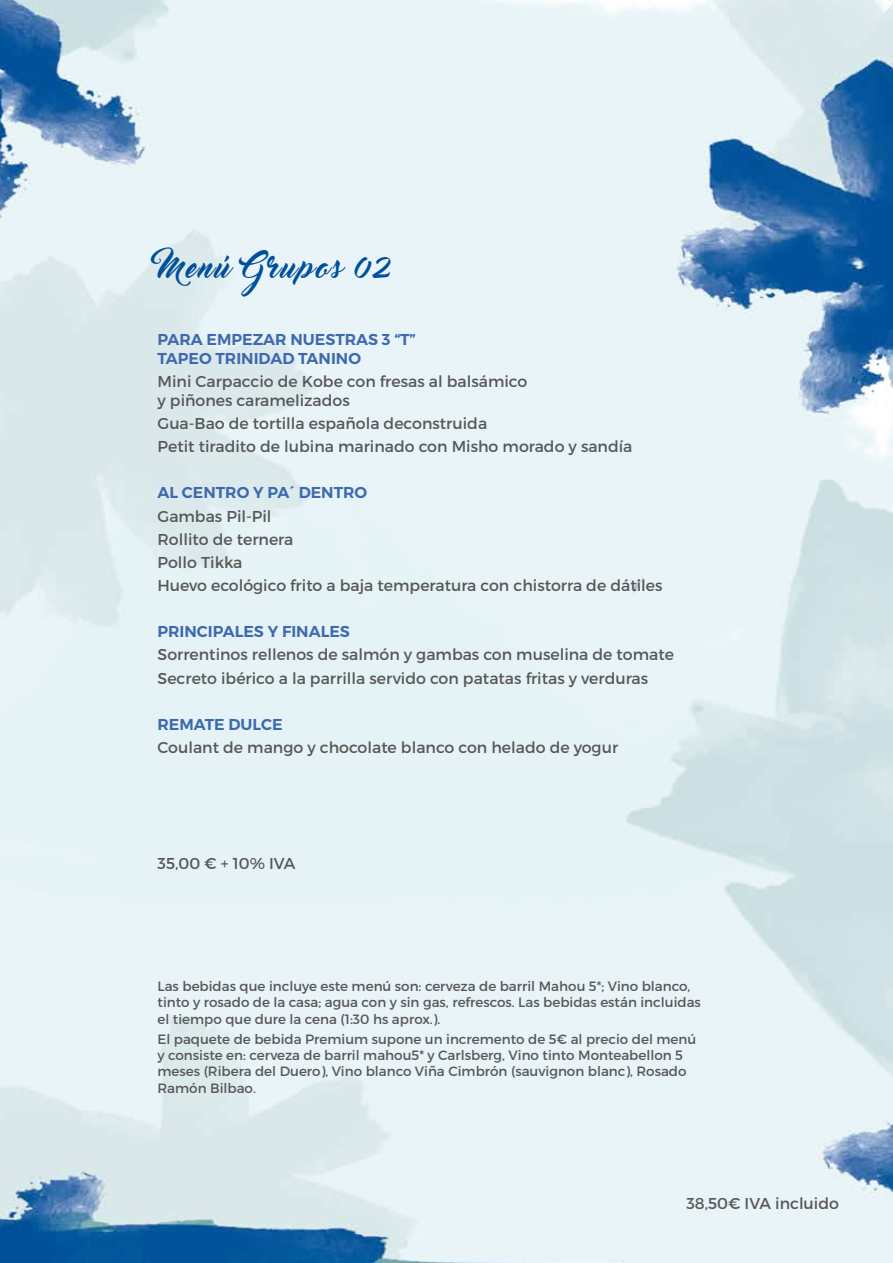
<style>
.page{position:relative;width:893px;height:1263px;background:#fff}
.page>*{position:absolute;margin:0;border:0;box-sizing:border-box;transform-origin:0 0}
.t1{font:30px "Master Of Break";letter-spacing:.065em;color:#004f9a}
.t2{font:15.75px/23.1px "Montserrat";color:#575756}
.t3{font:600 15.75px/18.9px "Montserrat";color:#3d6aae}
.t4{font:13.5px/16.2px "Montserrat";color:#575756}
</style>
<div class="page">
<img style="left:0;top:0;width:893px;height:1263px">
<h1 class="t1" style="left:158px;top:250px;width:234px">Menú Grupos 02</h1>
<p class="t3" style="left:158px;top:330px;width:260px">PARA EMPEZAR NUESTRAS 3 “T”<br>TAPEO TRINIDAD TANINO</p>
<p class="t2" style="left:158px;top:372px;width:371px;line-height:18.9px">Mini Carpaccio de Kobe con fresas al balsámico y piñones caramelizados</p>
<p class="t2" style="left:158px;top:412px;width:476px">Gua-Bao de tortilla española deconstruida<br>Petit tiradito de lubina marinado con Misho morado y sandía</p>
<p class="t3" style="left:158px;top:483px;width:211px">AL CENTRO Y PA´ DENTRO</p>
<p class="t2" style="left:158px;top:504px;width:506px">Gambas Pil-Pil<br>Rollito de ternera<br>Pollo Tikka<br>Huevo ecológico frito a baja temperatura con chistorra de dátiles</p>
<p class="t3" style="left:158px;top:622px;width:194px">PRINCIPALES Y FINALES</p>
<p class="t2" style="left:158px;top:643px;width:518px">Sorrentinos rellenos de salmón y gambas con muselina de tomate<br>Secreto ibérico a la parrilla servido con patatas fritas y verduras</p>
<p class="t3" style="left:158px;top:715px;width:127px">REMATE DULCE</p>
<p class="t2" style="left:158px;top:736px;width:462px">Coulant de mango y chocolate blanco con helado de yogur</p>
<p class="t2" style="left:158px;top:852px;width:140px">35,00 € + 10% IVA</p>
<p class="t4" style="left:158px;top:978px;width:545px">Las bebidas que incluye este menú son: cerveza de barril Mahou 5*; Vino blanco, tinto y rosado de la casa; agua con y sin gas, refrescos. Las bebidas están incluidas el tiempo que dure la cena (1:30 hs aprox.).</p>
<p class="t4" style="left:158px;top:1031px;width:540px">El paquete de bebida Premium supone un incremento de 5€ al precio del menú y consiste en: cerveza de barril mahou5* y Carlsberg, Vino tinto Monteabellon 5 meses (Ribera del Duero), Vino blanco Viña Cimbrón (sauvignon blanc), Rosado Ramón Bilbao.</p>
<p class="t2" style="left:686px;top:1192px;width:154px">38,50€ IVA incluido</p>
</div>
